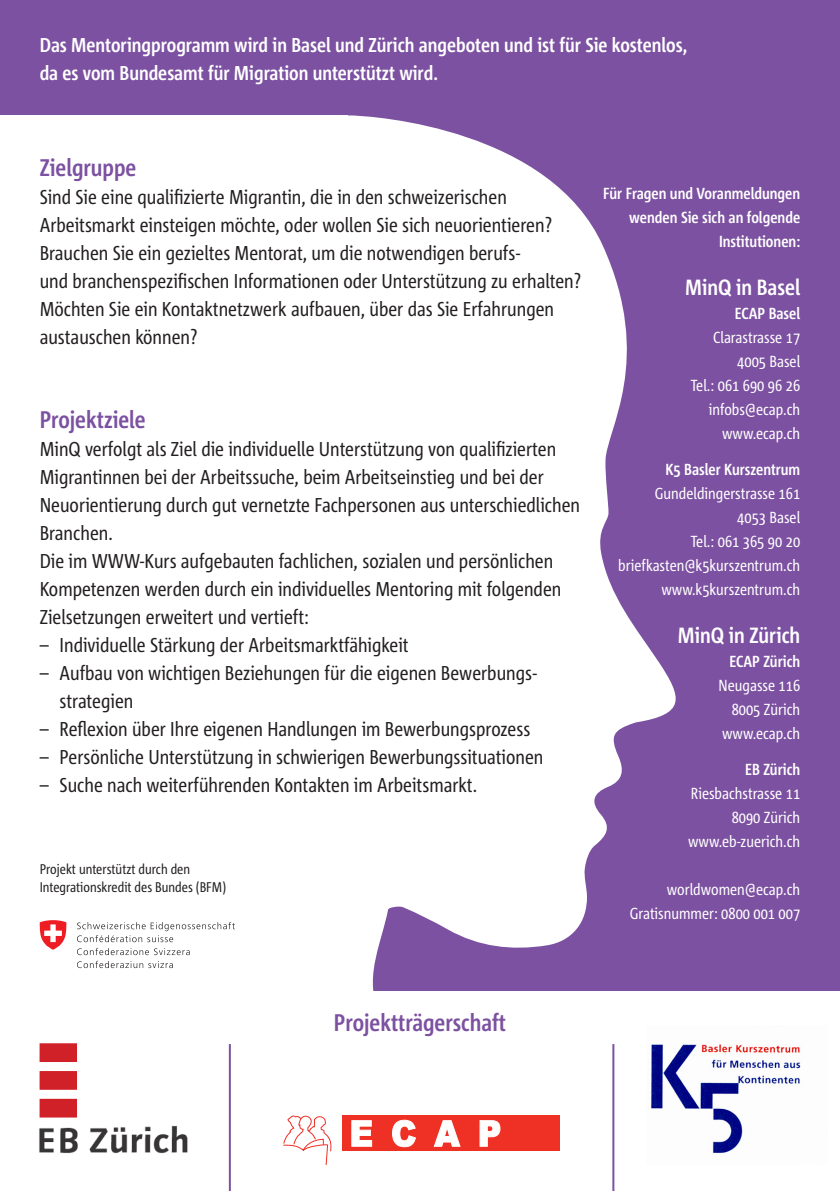
<style>
.page{position:relative;width:840px;height:1191px;background:#fff}
.page>*{position:absolute;margin:0;border:0;box-sizing:border-box;transform-origin:0 0}
.t1{font:700 24px "Corpid Cd";color:#7c51a1}
.t2{font:700 22px "Corpid Cd";color:#fff}
.t3{font:20px/28px "Corpid Cd";color:#231f20}
.t4{font:700 20px/28px "Corpid Cd";color:#fff}
.t5{font:16px/24px "Corpid Cd";color:#fff;text-align:right}
.t6{font:700 16px/24px "Corpid Cd";color:#fff;text-align:right}
.t7{font:14px/18px "Corpid Cd";color:#231f20}
</style>
<div class="page">
<div style="left:0;top:0;width:839px;height:990px;background:#7c51a1"></div>
<div style="left:0;top:115px;width:347px;height:897px;background:#fff"></div>
<img style="left:39px;top:1043px;width:149px;height:110px">
<img style="left:651px;top:1044px;width:150px;height:109px">
<hr style="left:229px;top:1044px;width:2px;height:147px;background:#7c51a1">
<hr style="left:612px;top:1044px;width:2px;height:147px;background:#7c51a1">
<svg style="left:283px;top:1115px;width:49px;height:50px"></svg>
<div style="left:342px;top:1115px;width:217px;height:36px;background:#ef3024"></div>
<svg style="left:351px;top:1120px;width:21px;height:27px"></svg>
<svg style="left:392px;top:1119px;width:24px;height:28px"></svg>
<svg style="left:433px;top:1120px;width:28px;height:27px"></svg>
<svg style="left:479px;top:1120px;width:21px;height:27px"></svg>
<svg style="left:347px;top:115px;width:338px;height:964px;fill:#fff"></svg>
<svg style="left:77px;top:922px;width:158px;height:20px"></svg>
<svg style="left:77px;top:948px;width:113px;height:20px"></svg>
<svg style="left:40px;top:920px;width:27px;height:29px"></svg>
<p class="t4" style="left:40px;top:31px;width:649px">Das Mentoringprogramm wird in Basel und Zürich angeboten und ist für Sie kostenlos, da es vom Bundesamt für Migration unterstützt wird.</p>
<p class="t1" style="left:40px;top:155px;width:98px">Zielgruppe</p>
<p class="t3" style="left:40px;top:183px;width:542px">Sind Sie eine qualifizierte Migrantin, die in den schweizerischen Arbeitsmarkt einsteigen möchte, oder wollen Sie sich neuorientieren?<br>Brauchen Sie ein gezieltes Mentorat, um die notwendigen berufs-<br>und branchenspezifischen Informationen oder Unterstützung zu erhalten?<br>Möchten Sie ein Kontaktnetzwerk aufbauen, über das Sie Erfahrungen austauschen können?</p>
<p class="t1" style="left:40px;top:407px;width:107px">Projektziele</p>
<p class="t3" style="left:40px;top:435px;width:541px">MinQ verfolgt als Ziel die individuelle Unterstützung von qualifizierten Migrantinnen bei der Arbeitssuche, beim Arbeitseinstieg und bei der Neuorientierung durch gut vernetzte Fachpersonen aus unterschiedlichen Branchen.<br>Die im WWW-Kurs aufgebauten fachlichen, sozialen und persönlichen Kompetenzen werden durch ein individuelles Mentoring mit folgenden Zielsetzungen erweitert und vertieft:</p>
<p class="t3" style="left:40px;top:631px;width:370px">– Individuelle Stärkung der Arbeitsmarktfähigkeit</p>
<p class="t3" style="left:60px;top:659px;width:478px;text-indent:-20px">– Aufbau von wichtigen Beziehungen für die eigenen Bewerbungs&shy;strategien</p>
<p class="t3" style="left:40px;top:715px;width:491px">– Reflexion über Ihre eigenen Handlungen im Bewerbungsprozess</p>
<p class="t3" style="left:40px;top:743px;width:505px">– Persönliche Unterstützung in schwierigen Bewerbungssituationen</p>
<p class="t3" style="left:40px;top:771px;width:438px">– Suche nach weiterführenden Kontakten im Arbeitsmarkt.</p>
<p class="t7" style="left:40px;top:860px;width:188px">Projekt unterstützt durch den<br>Integrationskredit des Bundes (BFM)</p>
<p class="t6" style="left:603px;top:181px;width:198px">Für Fragen und Voranmeldungen wenden Sie sich an folgende<br>Institutionen:</p>
<p class="t2" style="left:685px;top:275px;width:116px">MinQ in Basel</p>
<p class="t6" style="left:734px;top:301px;width:67px">ECAP Basel</p>
<p class="t5" style="left:690px;top:325px;width:111px">Clarastrasse 17<br>4005 Basel<br>Tel.: 061 690 96 26 infobs@ecap.ch www.ecap.ch</p>
<p class="t6" style="left:665px;top:457px;width:136px">K5 Basler Kurszentrum</p>
<p class="t5" style="left:618px;top:481px;width:183px">Gundeldingerstrasse 161<br>4053 Basel<br>Tel.: 061 365 90 20 briefkasten@k5kurszentrum.ch www.k5kurszentrum.ch</p>
<p class="t2" style="left:677px;top:623px;width:124px">MinQ in Zürich</p>
<p class="t6" style="left:729px;top:649px;width:72px">ECAP Zürich</p>
<p class="t5" style="left:718px;top:673px;width:83px">Neugasse 116<br>8005 Zürich www.ecap.ch</p>
<p class="t6" style="left:744px;top:757px;width:57px">EB Zürich</p>
<p class="t5" style="left:687px;top:781px;width:114px">Riesbachstrasse 11<br>8090 Zürich www.eb-zuerich.ch</p>
<p class="t5" style="left:629px;top:877px;width:172px">worldwomen@ecap.ch<br>Gratisnummer: 0800 001 007</p>
<p class="t1" style="left:334px;top:1009px;width:173px">Projektträgerschaft</p>
</div>
